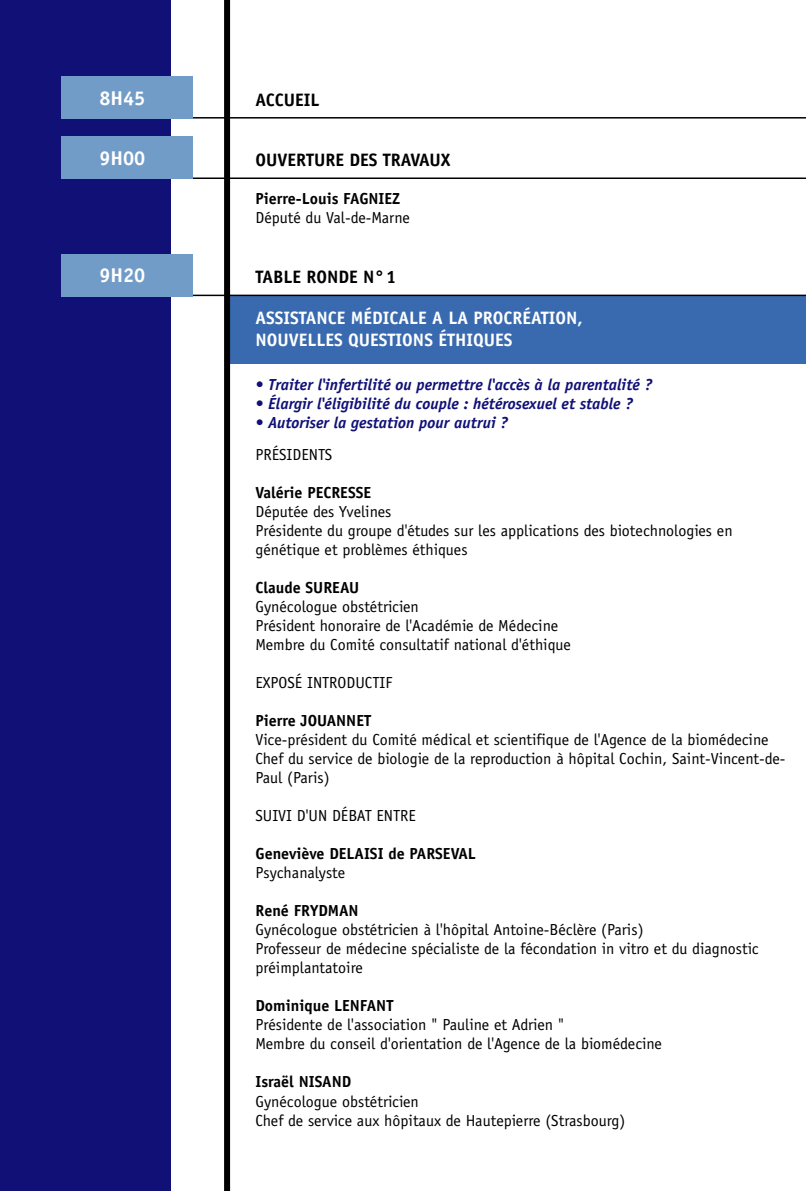
<style>
.page{position:relative;width:806px;height:1191px;background:#fff}
.page>*{position:absolute;margin:0;border:0;box-sizing:border-box;transform-origin:0 0}
.t1{font:700 20px "Officina Sans";color:#fff}
.t2{font:700 18px/22px "Officina Sans";color:#fff}
.t3{font:700 18px "Officina Sans";color:#000}
.t4{font:16px/19px "Officina Sans";color:#000}
.t5{font:italic 700 16px "Officina Sans";color:#101077}
.t6{font:700 16px "Officina Sans";color:#000}
</style>
<div class="page">
<div style="left:227px;top:295px;width:578px;height:68px;background:#396aaf"></div>
<hr style="left:140px;top:295px;width:665px;height:1px;background:#000">
<div style="left:224px;top:0;width:6px;height:1191px;background:#000"></div>
<hr style="left:140px;top:177px;width:665px;height:2px;background:#000">
<hr style="left:140px;top:117px;width:665px;height:2px;background:#000">
<div style="left:0;top:0;width:170px;height:1191px;background:#101077"></div>
<div style="left:62px;top:76px;width:131px;height:42px;background:#729cc8"></div>
<div style="left:62px;top:137px;width:131px;height:42px;background:#729cc8"></div>
<div style="left:62px;top:254px;width:131px;height:42px;background:#729cc8"></div>
<p class="t1" style="left:99px;top:85px;width:47px">8H45</p>
<p class="t3" style="left:255px;top:89px;width:66px">ACCUEIL</p>
<p class="t1" style="left:99px;top:146px;width:47px">9H00</p>
<p class="t3" style="left:255px;top:149px;width:196px">OUVERTURE DES TRAVAUX</p>
<p class="t6" style="left:255px;top:189px;width:146px">Pierre-Louis FAGNIEZ</p>
<p class="t4" style="left:255px;top:208px;width:156px">Député du Val-de-Marne</p>
<p class="t1" style="left:99px;top:263px;width:47px">9H20</p>
<p class="t3" style="left:255px;top:266px;width:142px">TABLE RONDE N° 1</p>
<p class="t2" style="left:255px;top:307px;width:329px">ASSISTANCE MÉDICALE A LA PROCRÉATION,<br>NOUVELLES QUESTIONS ÉTHIQUES</p>
<p class="t5" style="left:255px;top:375px;width:398px">• Traiter l'infertilité ou permettre l'accès à la parentalité ?</p>
<p class="t5" style="left:255px;top:394px;width:378px">• Élargir l'éligibilité du couple : hétérosexuel et stable ?</p>
<p class="t5" style="left:255px;top:413px;width:254px">• Autoriser la gestation pour autrui ?</p>
<p class="t4" style="left:255px;top:445px;width:78px">PRÉSIDENTS</p>
<p class="t6" style="left:255px;top:483px;width:117px">Valérie PECRESSE</p>
<p class="t4" style="left:255px;top:502px;width:478px">Députée des Yvelines<br>Présidente du groupe d'études sur les applications des biotechnologies en génétique et problèmes éthiques</p>
<p class="t6" style="left:255px;top:578px;width:105px">Claude SUREAU</p>
<p class="t4" style="left:255px;top:597px;width:317px">Gynécologue obstétricien<br>Président honoraire de l'Académie de Médecine<br>Membre du Comité consultatif national d'éthique</p>
<p class="t4" style="left:255px;top:673px;width:138px">EXPOSÉ INTRODUCTIF</p>
<p class="t6" style="left:255px;top:711px;width:117px">Pierre JOUANNET</p>
<p class="t4" style="left:255px;top:730px;width:531px">Vice-président du Comité médical et scientifique de l'Agence de la biomédecine<br>Chef du service de biologie de la reproduction à hôpital Cochin, Saint-Vincent-de-<br>Paul (Paris)</p>
<p class="t4" style="left:255px;top:806px;width:162px">SUIVI D'UN DÉBAT ENTRE</p>
<p class="t6" style="left:255px;top:844px;width:222px">Geneviève DELAISI de PARSEVAL</p>
<p class="t4" style="left:255px;top:863px;width:91px">Psychanalyste</p>
<p class="t6" style="left:255px;top:901px;width:105px">René FRYDMAN</p>
<p class="t4" style="left:255px;top:920px;width:504px">Gynécologue obstétricien à l'hôpital Antoine-Béclère (Paris)<br>Professeur de médecine spécialiste de la fécondation in vitro et du diagnostic préimplantatoire</p>
<p class="t6" style="left:255px;top:996px;width:139px">Dominique LENFANT</p>
<p class="t4" style="left:255px;top:1015px;width:408px">Présidente de l'association " Pauline et Adrien "<br>Membre du conseil d'orientation de l'Agence de la biomédecine</p>
<p class="t6" style="left:255px;top:1072px;width:97px">Israël NISAND</p>
<p class="t4" style="left:255px;top:1091px;width:371px">Gynécologue obstétricien<br>Chef de service aux hôpitaux de Hautepierre (Strasbourg)</p>
</div>
